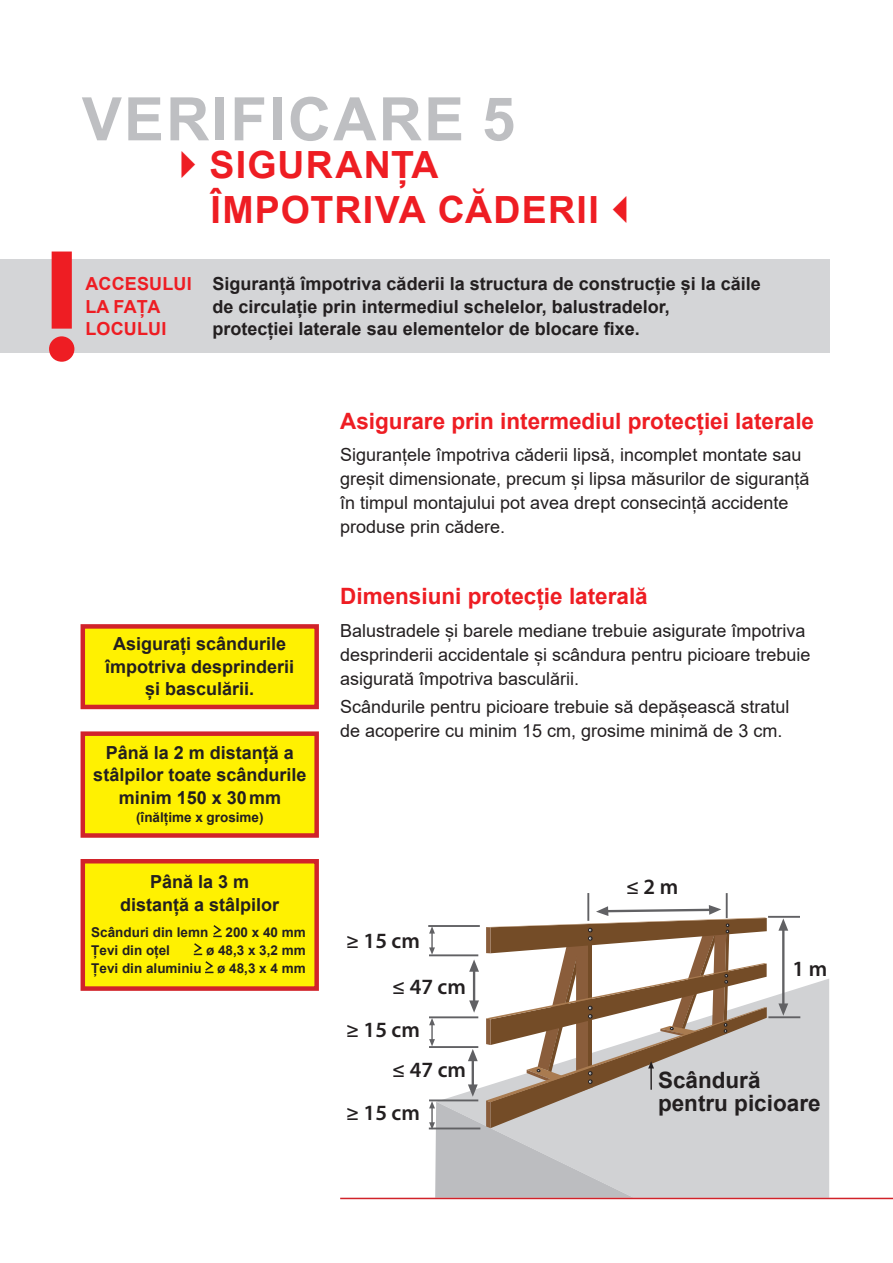
<style>
.page{position:relative;width:893px;height:1263px;background:#fff}
.page>*{position:absolute;margin:0;border:0;box-sizing:border-box;transform-origin:0 0}
.t1{font:600 143.4px "Futura ND";color:#ee1d23}
.t2{font:700 60px "Arial";letter-spacing:.035em;color:#bebfc2}
.t3{font:700 37.5px/45px "Arial";letter-spacing:.03em;color:#ee1d23}
.t4{font:700 22.5px "Arial";color:#ee1d23}
.t5{font:700 22.5px/22.5px "Arial";color:#231f20}
.t6{font:600 21.9px "Myriad Pro";color:#231f20}
.t7{font:18px/24px "Arial";color:#231f20}
.t8{font:700 18px/22.5px "Arial";color:#231f20;text-align:center}
.t9{font:700 18px/22.5px "Arial";letter-spacing:.01em;color:#ee1d23}
.t10{font:700 13.5px/18px "Arial";color:#231f20;text-align:right}
</style>
<div class="page">
<div style="left:0;top:259px;width:829px;height:94px;background:#d4d5d7"></div>
<div style="left:767px;top:978px;width:62px;height:220px;background:#d1d2d4"></div>
<svg style="left:778px;top:918px;width:10px;height:98px"></svg>
<hr style="left:428px;top:925px;width:52px;height:2px;background:#616164">
<hr style="left:768px;top:916px;width:32px;height:2px;background:#616164">
<hr style="left:768px;top:1016px;width:32px;height:2px;background:#616164">
<hr style="left:726px;top:893px;width:2px;height:25px;background:#616164">
<hr style="left:587px;top:893px;width:2px;height:28px;background:#616164">
<svg style="left:429px;top:905px;width:338px;height:293px"></svg>
<div style="left:81px;top:624px;width:238px;height:85px;background:#fff101;border:4px solid #d1232a"></div>
<div style="left:81px;top:731px;width:238px;height:107px;background:#fff101;border:4px solid #d1232a"></div>
<div style="left:81px;top:859px;width:238px;height:132px;background:#fff101;border:4px solid #d1232a"></div>
<svg style="left:193px;top:925px;width:29px;height:48px"></svg>
<hr style="left:340px;top:1198px;width:553px;height:1px;background:#d1232a">
<h2 class="t2" style="left:82px;top:77px;width:435px">VERIFICARE 5</h2>
<h3 class="t3" style="left:210px;top:142px;width:391px">SIGURANȚA<br>ÎMPOTRIVA CĂDERII</h3>
<h1 class="t1" style="left:41px;top:209px;width:42px">!</h1>
<p class="t9" style="left:85px;top:273px;width:108px">ACCESULUI<br>LA FAȚA<br>LOCULUI</p>
<p class="t8" style="left:213px;top:273px;width:550px;text-align:left">Siguranță împotriva căderii la structura de construcție și la căile de circulație prin intermediul schelelor, balustradelor,<br>protecției laterale sau elementelor de blocare fixe.</p>
<p class="t8" style="left:105px;top:633px;width:191px">Asigurați scândurile împotriva desprinderii și basculării.</p>
<p class="t8" style="left:93px;top:742px;width:215px">Până la 2 m distanță a stâlpilor toate scândurile minim 150 x 30mm</p>
<p class="t10" style="left:136px;top:808px;width:129px">(înălțime x grosime)</p>
<p class="t8" style="left:120px;top:871px;width:161px">Până la 3 m distanță a stâlpilor</p>
<p class="t10" style="left:91px;top:923px;width:119px">Scânduri din lemn</p>
<p class="t10" style="left:225px;top:923px;width:82px">200 x 40 mm</p>
<p class="t10" style="left:91px;top:941px;width:80px">Țevi din oțel</p>
<p class="t10" style="left:91px;top:941px;width:216px">ø 48,3 x 3,2 mm<br>Țevi din aluminiu ø 48,3 x 4 mm</p>
<p class="t4" style="left:340px;top:405px;width:475px">Asigurare prin intermediul protecției laterale</p>
<p class="t7" style="left:340px;top:443px;width:471px">Siguranțele împotriva căderii lipsă, incomplet montate sau greșit dimensionate, precum și lipsa măsurilor de siguranță în timpul montajului pot avea drept consecință accidente produse prin cădere.</p>
<p class="t4" style="left:340px;top:581px;width:309px">Dimensiuni protecție laterală</p>
<p class="t7" style="left:340px;top:618px;width:472px">Balustradele și barele mediane trebuie asigurate împotriva desprinderii accidentale și scândura pentru picioare trebuie asigurată împotriva basculării.</p>
<p class="t7" style="left:340px;top:695px;width:451px">Scândurile pentru picioare trebuie să depășească stratul de acoperire cu minim 15 cm, grosime minimă de 3 cm.</p>
<p class="t6" style="left:346px;top:926px;width:75px">≥ 15 cm</p>
<p class="t6" style="left:392px;top:972px;width:75px">≤ 47 cm</p>
<p class="t6" style="left:346px;top:1016px;width:75px">≥ 15 cm</p>
<p class="t6" style="left:392px;top:1056px;width:75px">≤ 47 cm</p>
<p class="t6" style="left:346px;top:1099px;width:75px">≥ 15 cm</p>
<p class="t6" style="left:626px;top:873px;width:54px">≤ 2 m</p>
<p class="t6" style="left:792px;top:954px;width:36px">1 m</p>
<p class="t5" style="left:658px;top:1069px;width:164px">Scândură pentru picioare</p>
</div>
